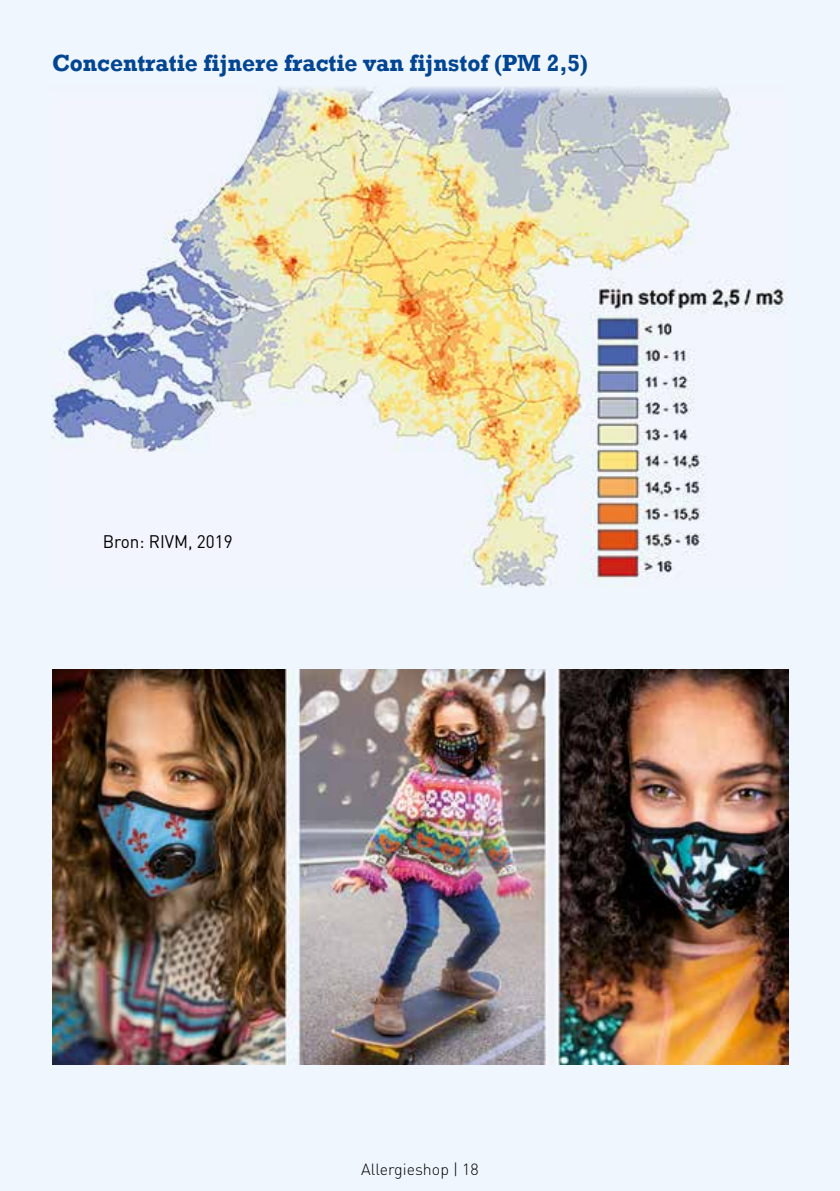
<style>
.page{position:relative;width:840px;height:1191px;background:#fff}
.page>*{position:absolute;margin:0;border:0;box-sizing:border-box;transform-origin:0 0}
.t1{font:700 24px "Rockwell";color:#014593;scale:.95 1}
.t2{font:18px "DIN";color:#000;scale:.95 1}
.t3{font:300 16px "DIN";color:#000}
</style>
<div class="page">
<div style="left:0;top:0;width:839px;height:1191px;background:#f0f6fd"></div>
<img style="left:52px;top:669px;width:736px;height:395px">
<img style="left:51px;top:86px;width:736px;height:501px">
<p class="t1" style="left:52px;top:48px;width:565px">Concentratie fijnere fractie van fijnstof (PM 2,5)</p>
<p class="t2" style="left:103px;top:530px;width:138px">Bron: RIVM, 2019</p>
<p class="t3" style="left:361px;top:1159px;width:119px">Allergieshop | 18</p>
</div>
